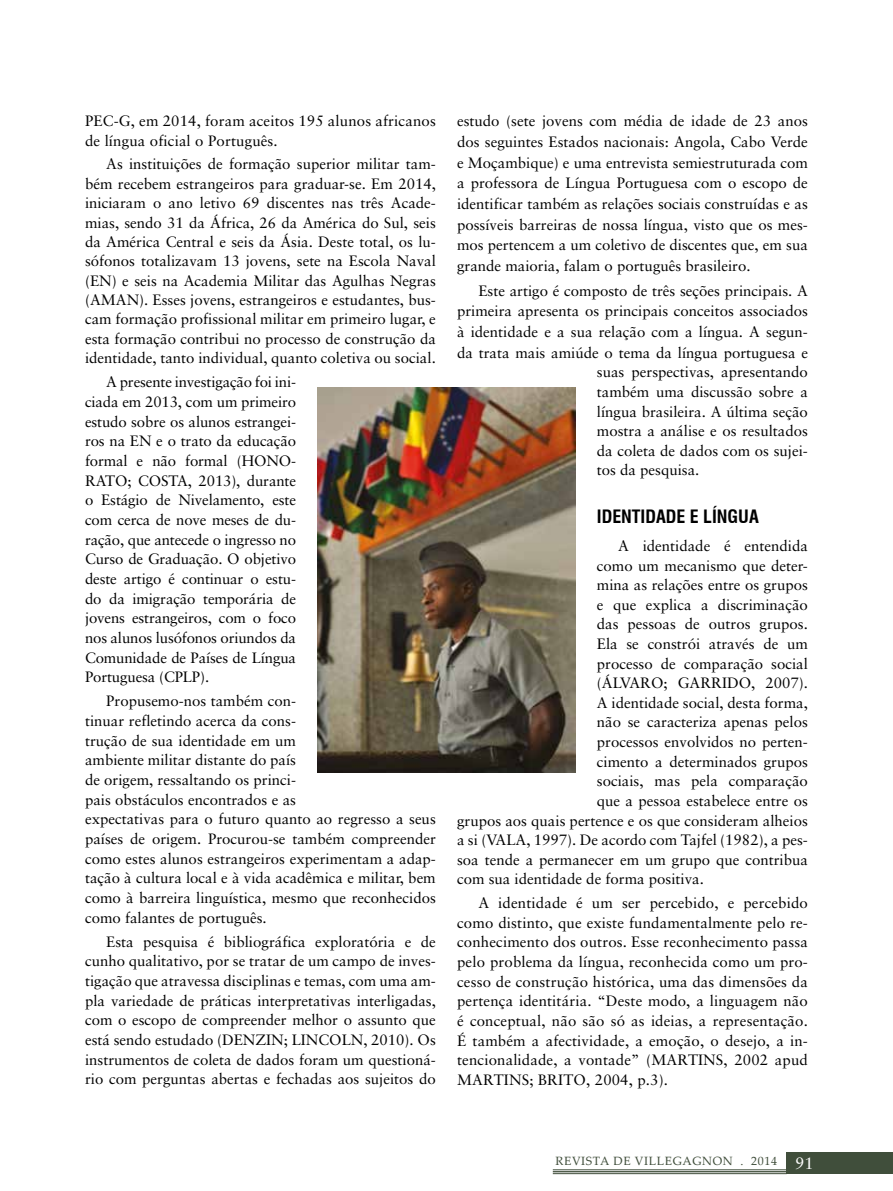
<style>
.page{position:relative;width:893px;height:1191px;background:#fff}
.page>*{position:absolute;margin:0;border:0;box-sizing:border-box;transform-origin:0 0}
.t1{font:700 condensed 18px "Swiss 721 BT";color:#000}
.t2{font:15px/19.6px "Sabon";color:#000;text-align:justify}
.t3{font:12px "Palatino Linotype";letter-spacing:.05em;color:#404e3b}
.s1{font-family:"Sabon";font-size:16.5px;color:#fff}
</style>
<div class="page">
<div style="left:787px;top:1152px;width:106px;height:22px;background:#404e3b"></div>
<hr style="left:553px;top:1169px;width:234px;height:1px;background:#404e3b">
<hr style="left:553px;top:1171px;width:234px;height:1px;background:#404e3b">
<hr style="left:553px;top:1173px;width:234px;height:1px;background:#404e3b">
<img style="left:317px;top:387px;width:259px;height:385px">
<p class="t2" style="left:85px;top:111px;width:352px">PEC-G, em 2014, foram aceitos 195 alunos africanos de língua oficial o Português.</p>
<p class="t2" style="left:85px;top:154px;width:352px;text-indent:21px">As instituições de formação superior militar tam&shy;bém recebem estrangeiros para graduar-se. Em 2014, iniciaram o ano letivo 69 discentes nas três Acade&shy;mias, sendo 31 da África, 26 da América do Sul, seis da América Central e seis da Ásia. Deste total, os lu&shy;sófonos totalizavam 13 jovens, sete na Escola Naval (EN) e seis na Academia Militar das Agulhas Negras (AMAN). Esses jovens, estrangeiros e estudantes, bus&shy;cam formação profissional militar em primeiro lugar, e esta formação contribui no processo de construção da identidade, tanto individual, quanto coletiva ou social.</p>
<p class="t2" style="left:85px;top:372px;width:213px;text-indent:21px">A presente investigação foi ini&shy;ciada em 2013, com um primeiro estudo sobre os alunos estrangei&shy;ros na EN e o trato da educação formal e não formal (HONO-RATO; COSTA, 2013), durante o Estágio de Nivelamento, este com cerca de nove meses de du&shy;ração, que antecede o ingresso no Curso de Graduação. O objetivo deste artigo é continuar o estu&shy;do da imigração temporária de jovens estrangeiros, com o foco nos alunos lusófonos oriundos da Comunidade de Países de Língua Portuguesa (CPLP).</p>
<p class="t2" style="left:85px;top:691px;width:352px;text-align:left;text-indent:21px">Propusemo-nos também con-<br>tinuar refletindo acerca da cons-<br>trução de sua identidade em um<br>ambiente militar distante do país<br>de origem, ressaltando os princi-<br>pais obstáculos encontrados e as<br>expectativas para o futuro quanto ao regresso a seus países de origem. Procurou-se também compreender como estes alunos estrangeiros experimentam a adap&shy;tação à cultura local e à vida acadêmica e militar, bem como à barreira linguística, mesmo que reconhecidos como falantes de português.</p>
<p class="t2" style="left:85px;top:931px;width:352px;text-indent:21px">Esta pesquisa é bibliográfica exploratória e de cunho qualitativo, por se tratar de um campo de inves&shy;tigação que atravessa disciplinas e temas, com uma am&shy;pla variedade de práticas interpretativas interligadas, com o escopo de compreender melhor o assunto que está sendo estudado (DENZIN; LINCOLN, 2010). Os instrumentos de coleta de dados foram um questioná&shy;rio com perguntas abertas e fechadas aos sujeitos do</p>
<p class="t2" style="left:457px;top:110px;width:352px;line-height:20.7px">estudo (sete jovens com média de idade de 23 anos dos seguintes Estados nacionais: Angola, Cabo Verde e Moçambique) e uma entrevista semiestruturada com a professora de Língua Portuguesa com o escopo de identificar também as relações sociais construídas e as possíveis barreiras de nossa língua, visto que os mes&shy;mos pertencem a um coletivo de discentes que, em sua grande maioria, falam o português brasileiro.</p>
<p class="t2" style="left:478px;top:280px;width:331px">Este artigo é composto de três seções principais. A</p>
<p class="t2" style="left:457px;top:301px;width:352px">primeira apresenta os principais conceitos associados</p>
<p class="t2" style="left:457px;top:322px;width:352px">à identidade e a sua relação com a língua. A segun-</p>
<p class="t2" style="left:457px;top:342px;width:352px">da trata mais amiúde o tema da língua portuguesa e</p>
<p class="t2" style="left:597px;top:362px;width:213px">suas perspectivas, apresentando</p>
<p class="t2" style="left:597px;top:382px;width:213px">também uma discussão sobre a</p>
<p class="t2" style="left:597px;top:401px;width:212px">língua brasileira. A última seção</p>
<p class="t2" style="left:597px;top:421px;width:213px">mostra a análise e os resultados</p>
<p class="t2" style="left:597px;top:440px;width:212px">da coleta de dados com os sujei-</p>
<p class="t2" style="left:597px;top:460px;width:104px">tos da pesquisa.</p>
<p class="t1" style="left:597px;top:505px;width:163px">IDENTIDADE E LÍNGUA</p>
<p class="t2" style="left:618px;top:536px;width:191px">A identidade é entendida</p>
<p class="t2" style="left:597px;top:555px;width:213px">como um mecanismo que deter-</p>
<p class="t2" style="left:597px;top:575px;width:212px">mina as relações entre os grupos</p>
<p class="t2" style="left:597px;top:594px;width:213px">e que explica a discriminação</p>
<p class="t2" style="left:597px;top:614px;width:213px">das pessoas de outros grupos.</p>
<p class="t2" style="left:597px;top:634px;width:212px">Ela se constrói através de um</p>
<p class="t2" style="left:597px;top:653px;width:213px">processo de comparação social</p>
<p class="t2" style="left:597px;top:673px;width:213px">(ÁLVARO; GARRIDO, 2007).</p>
<p class="t2" style="left:597px;top:692px;width:213px">A identidade social, desta forma,</p>
<p class="t2" style="left:597px;top:712px;width:212px">não se caracteriza apenas pelos</p>
<p class="t2" style="left:597px;top:732px;width:213px">processos envolvidos no perten-</p>
<p class="t2" style="left:597px;top:751px;width:212px">cimento a determinados grupos</p>
<p class="t2" style="left:597px;top:771px;width:212px">sociais, mas pela comparação</p>
<p class="t2" style="left:597px;top:790px;width:213px">que a pessoa estabelece entre os</p>
<p class="t2" style="left:457px;top:810px;width:352px">grupos aos quais pertence e os que consideram alheios</p>
<p class="t2" style="left:457px;top:830px;width:352px">a si (VALA, 1997). De acordo com Tajfel (1982), a pes-</p>
<p class="t2" style="left:457px;top:849px;width:352px">soa tende a permanecer em um grupo que contribua</p>
<p class="t2" style="left:457px;top:869px;width:248px">com sua identidade de forma positiva.</p>
<p class="t2" style="left:457px;top:893px;width:352px;text-indent:21px">A identidade é um ser percebido, e percebido como distinto, que existe fundamentalmente pelo re&shy;conhecimento dos outros. Esse reconhecimento passa pelo problema da língua, reconhecida como um pro&shy;cesso de construção histórica, uma das dimensões da pertença identitária. “Deste modo, a linguagem não é conceptual, não são só as ideias, a representação.<br>É também a afectividade, a emoção, o desejo, a in&shy;tencionalidade, a vontade” (MARTINS, 2002 apud MARTINS; BRITO, 2004, p.3).</p>
<p class="t3" style="left:555px;top:1152px;width:260px">REVISTA DE VILLEGAGNON . 2014 <span class="s1">91</span></p>
</div>
